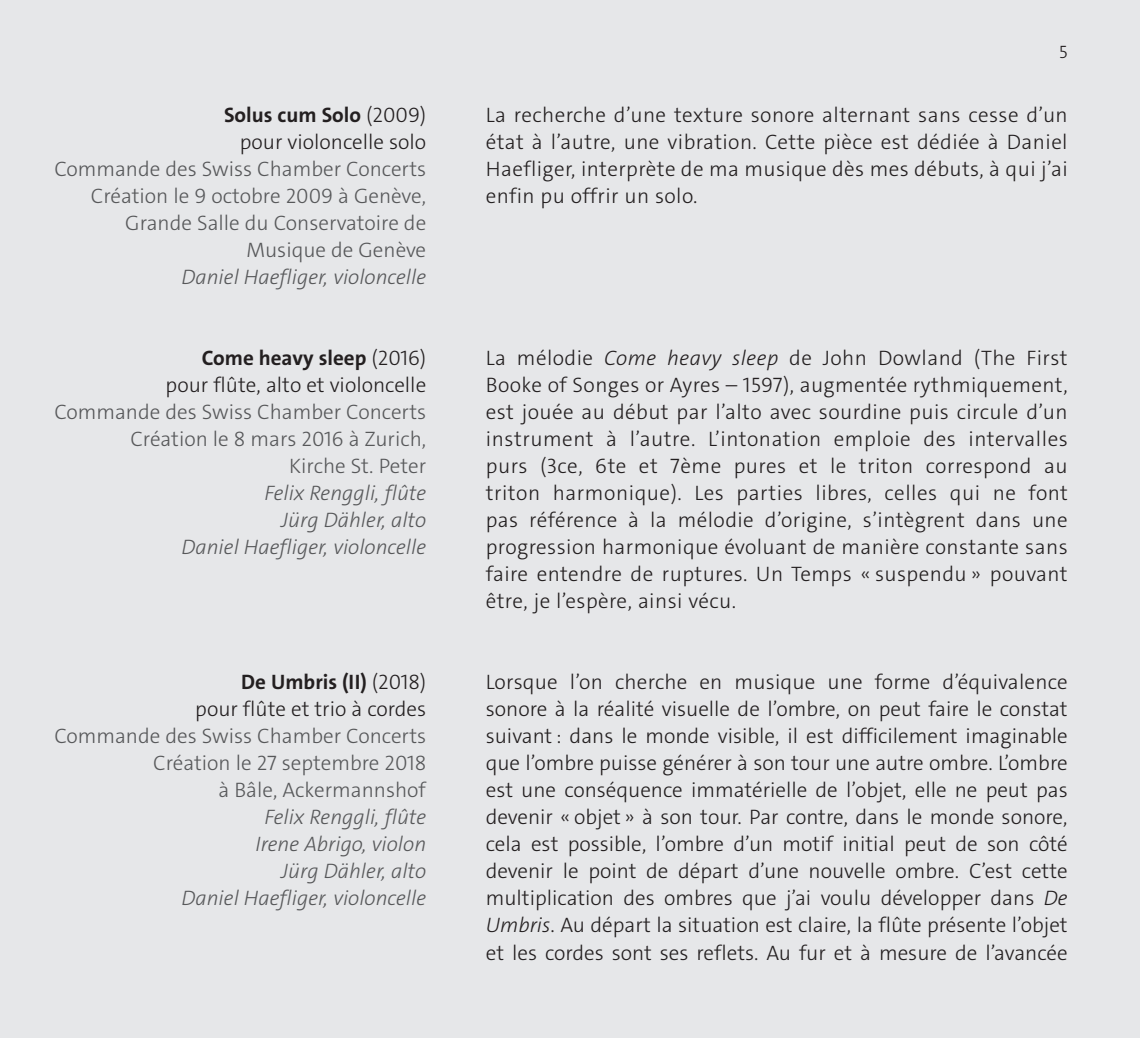
<style>
.page{position:relative;width:1140px;height:1038px;background:#fff}
.page>*{position:absolute;margin:0;border:0;box-sizing:border-box;transform-origin:0 0}
.t1{font:300 21px/27px "The Sans C4 s";color:#231f20;text-align:justify}
.t2{font:300 21px/27px "The Sans C4 s";color:#57585a;text-align:right}
.t3{font:italic 300 21px "The Sans C4 s";color:#57585a}
.t4{font:700 21px "The Sans C4 s";color:#231f20}
.t5{font:300 18px "The Sans C4 s";color:#231f20}
.s1{font-weight:300}
.s2{font-style:italic}
</style>
<div class="page">
<div style="left:0;top:0;width:1140px;height:1037px;background:#e6e7e9"></div>
<p class="t4" style="left:224px;top:101px;width:204px">Solus cum Solo <span class="s1">(2009)</span></p>
<p class="t1" style="left:240px;top:129px;width:188px">pour violoncelle solo</p>
<p class="t2" style="left:54px;top:156px;width:373px">Commande des Swiss Chamber Concerts</p>
<p class="t2" style="left:91px;top:183px;width:337px">Création le 9 octobre 2009 à Genève,<br>Grande Salle du Conservatoire de<br>Musique de Genève</p>
<p class="t3" style="left:181px;top:263px;width:246px">Daniel Haefliger, violoncelle</p>
<p class="t4" style="left:202px;top:344px;width:226px">Come heavy sleep <span class="s1">(2016)</span></p>
<p class="t1" style="left:166px;top:372px;width:262px">pour flûte, alto et violoncelle</p>
<p class="t2" style="left:54px;top:399px;width:373px">Commande des Swiss Chamber Concerts</p>
<p class="t2" style="left:130px;top:426px;width:297px">Création le 8 mars 2016 à Zurich,<br>Kirche St. Peter</p>
<p class="t3" style="left:264px;top:479px;width:163px">Felix Renggli, flûte</p>
<p class="t3" style="left:281px;top:506px;width:146px">Jürg Dähler, alto</p>
<p class="t3" style="left:181px;top:533px;width:246px">Daniel Haefliger, violoncelle</p>
<p class="t4" style="left:241px;top:668px;width:186px">De Umbris (II) <span class="s1">(2018)</span></p>
<p class="t1" style="left:195px;top:696px;width:232px">pour flûte et trio à cordes</p>
<p class="t2" style="left:54px;top:723px;width:373px">Commande des Swiss Chamber Concerts</p>
<p class="t2" style="left:153px;top:750px;width:274px">Création le 27 septembre 2018 à Bâle, Ackermannshof</p>
<p class="t3" style="left:264px;top:803px;width:163px">Felix Renggli, flûte</p>
<p class="t3" style="left:255px;top:830px;width:172px">Irene Abrigo, violon</p>
<p class="t3" style="left:281px;top:857px;width:146px">Jürg Dähler, alto</p>
<p class="t3" style="left:181px;top:884px;width:246px">Daniel Haefliger, violoncelle</p>
<p class="t5" style="left:1059px;top:40px;width:10px">5</p>
<p class="t1" style="left:486px;top:102px;width:583px">La recherche d’une texture sonore alternant sans cesse d’un état à l’autre, une vibration. Cette pièce est dédiée à Daniel Haefliger, interprète de ma musique dès mes débuts, à qui j’ai enfin pu offrir un solo.</p>
<p class="t1" style="left:486px;top:345px;width:584px">La mélodie <span class="s2">Come heavy sleep</span> de John Dowland (The First Booke of Songes or Ayres – 1597), augmentée rythmiquement, est jouée au début par l’alto avec sourdine puis circule d’un instrument à l’autre. L’intonation emploie des intervalles purs (3ce, 6te et 7ème pures et le triton correspond au triton harmonique). Les parties libres, celles qui ne font pas référence à la mélodie d’origine, s’intègrent dans une progression harmonique évoluant de manière constante sans faire entendre de ruptures. Un Temps « suspendu » pouvant être, je l’espère, ainsi vécu.</p>
<p class="t1" style="left:486px;top:669px;width:583px">Lorsque l’on cherche en musique une forme d’équivalence sonore à la réalité visuelle de l’ombre, on peut faire le constat suivant : dans le monde visible, il est difficilement imaginable que l’ombre puisse générer à son tour une autre ombre. L’ombre est une conséquence immatérielle de l’objet, elle ne peut pas devenir « objet » à son tour. Par contre, dans le monde sonore, cela est possible, l’ombre d’un motif initial peut de son côté devenir le point de départ d’une nouvelle ombre. C’est cette multiplication des ombres que j’ai voulu développer dans <span class="s2">De Umbris</span>. Au départ la situation est claire, la flûte présente l’objet et les cordes sont ses reflets. Au fur et à mesure de l’avancée</p>
</div>
